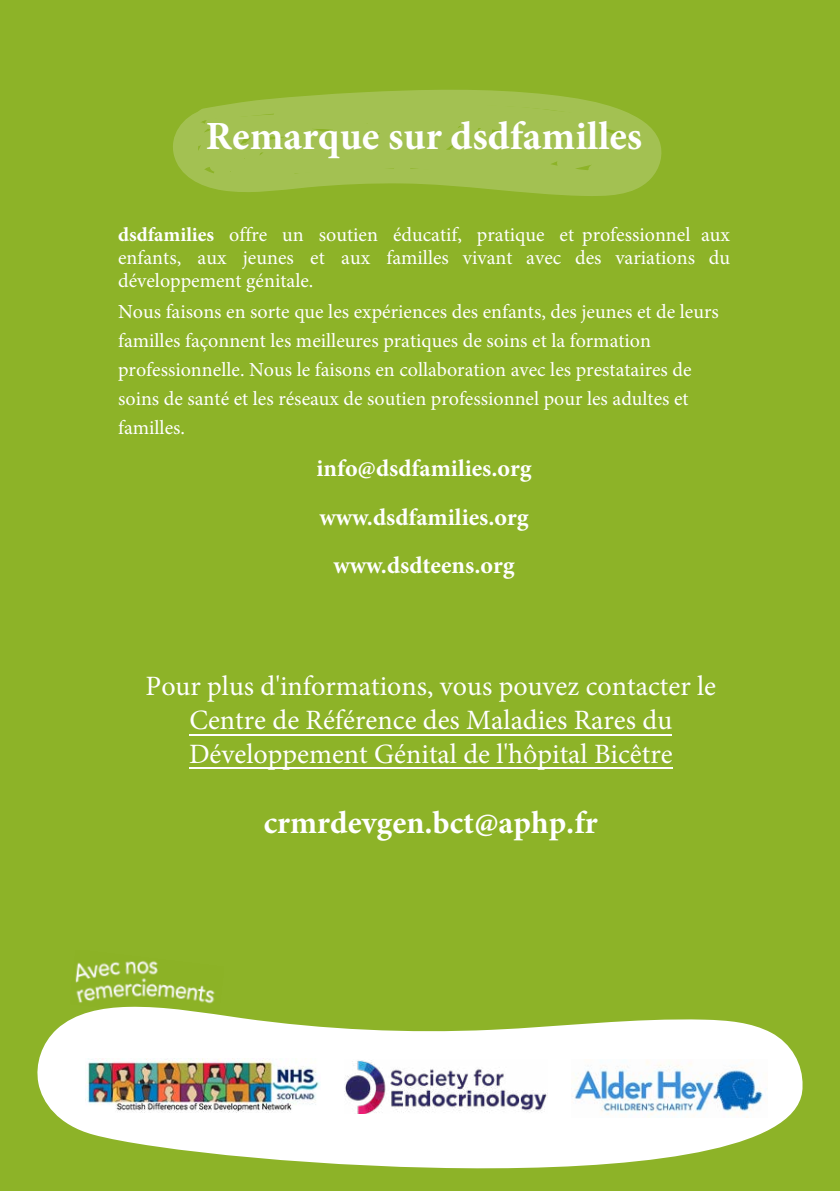
<style>
.page{position:relative;width:840px;height:1191px;background:#fff}
.page>*{position:absolute;margin:0;border:0;box-sizing:border-box;transform-origin:0 0}
.t1{font:700 40px "Minion Pro";color:#fff}
.t2{font:700 32px "Minion Pro";color:#fff}
.t3{font:28px/33.6px "Minion Pro";color:#fff;text-align:center}
.t4{font:700 24px/48.4px "Minion Pro";color:#fff;text-align:center}
.t5{font:20px/28.8px "Minion Pro";color:#fff;text-align:justify}
.s1{font-weight:700}
</style>
<div class="page">
<div style="left:0;top:0;width:839px;height:1191px;background:#8db328"></div>
<svg style="left:173px;top:90px;width:489px;height:106px"></svg>
<div style="left:182px;top:98px;width:472px;height:88px;background:#a3c152"></div>
<img style="left:75px;top:961px;width:140px;height:43px">
<svg style="left:37px;top:1006px;width:766px;height:163px;fill:#fff"></svg>
<img style="left:571px;top:1059px;width:196px;height:58px">
<img style="left:344px;top:1059px;width:203px;height:54px">
<img style="left:85px;top:1059px;width:236px;height:53px">
<hr style="left:189px;top:767px;width:483px;height:2px;background:#fff">
<hr style="left:189px;top:734px;width:482px;height:1px;background:#fff">
<h1 class="t1" style="left:206px;top:108px;width:438px">Remarque sur dsdfamilles</h1>
<p class="t5" style="left:118px;top:223px;width:613px;line-height:23.2px"><span class="s1">dsdfamilies</span> offre un soutien éducatif, pratique et professionnel aux enfants, aux jeunes et aux familles vivant avec des variations du développement génitale.</p>
<p class="t5" style="left:118px;top:298px;width:602px;text-align:left">Nous faisons en sorte que les expériences des enfants, des jeunes et de leurs familles façonnent les meilleures pratiques de soins et la formation professionnelle. Nous le faisons en collaboration avec les prestataires de soins de santé et les réseaux de soutien professionnel pour les adultes et familles.</p>
<p class="t4" style="left:316px;top:444px;width:217px">info@dsdfamilies.org www.dsdfamilies.org www.dsdteens.org</p>
<h3 class="t3" style="left:145px;top:669px;width:571px">Pour plus d'informations, vous pouvez contacter le<br>Centre de Référence des Maladies Rares du<br>Développement Génital de l'hôpital Bicêtre</h3>
<h2 class="t2" style="left:263px;top:800px;width:335px">crmrdevgen.bct@aphp.fr</h2>
</div>
